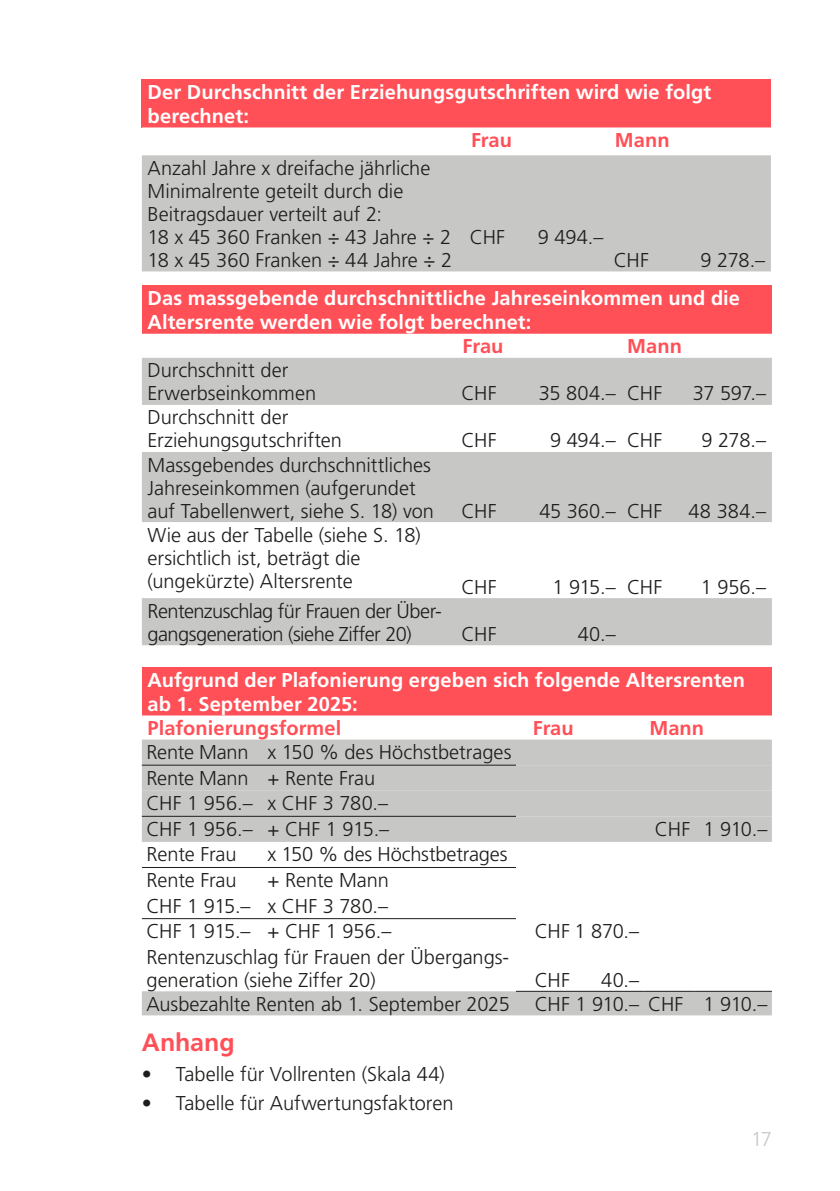
<style>
.page{position:relative;width:840px;height:1191px;background:#fff}
.page>*{position:absolute;margin:0;border:0;box-sizing:border-box;transform-origin:0 0}
.Text_vor_Aufzählung{font:700 25px "Frutiger LT Std";letter-spacing:-.005em;color:#ff5057}
.Grundtext{font:300 20px/23px "Frutiger LT Std";letter-spacing:-.005em;color:#1d1d1b}
.Tabellen_Text_Weiss{font:700 20px/24px "Frutiger LT Std";letter-spacing:.005em;color:#fff}
.Grundtext-2{font:300 20px/23px "Frutiger LT Std";letter-spacing:-.025em;color:#1d1d1b}
.Tabellen_Text_Weiss-2{font:700 20px "Frutiger LT Std";letter-spacing:.005em;color:#ff5057}
.Untertitel_ohne_Aufz{font:700 20px "Frutiger LT Std";color:#ff5057}
.t1{font:300 20px "Frutiger LT Std";color:#c7c7c6}
</style>
<div class="page">
<div style="left:142px;top:79px;width:628px;height:48px;background:#ff5057"></div>
<svg style="left:142px;top:127px;width:628px;height:1px"></svg>
<div style="left:142px;top:155px;width:628px;height:116px;background:#c7c7c6"></div>
<div style="left:142px;top:286px;width:629px;height:48px;background:#ff5057"></div>
<svg style="left:142px;top:357px;width:629px;height:1px"></svg>
<svg style="left:142px;top:358px;width:629px;height:287px;fill:#c7c7c6"></svg>
<div style="left:142px;top:667px;width:629px;height:48px;background:#ff5057"></div>
<svg style="left:142px;top:715px;width:629px;height:1px"></svg>
<div style="left:142px;top:739px;width:629px;height:26px;background:#c7c7c6"></div>
<svg style="left:142px;top:765px;width:629px;height:250px"></svg>
<hr style="left:142px;top:867px;width:121px;height:1px;background:#1d1d1b">
<hr style="left:263px;top:867px;width:252px;height:1px;background:#1d1d1b">
<hr style="left:142px;top:918px;width:121px;height:1px;background:#1d1d1b">
<hr style="left:263px;top:918px;width:252px;height:1px;background:#1d1d1b">
<hr style="left:142px;top:764px;width:121px;height:1px;background:#1d1d1b">
<hr style="left:263px;top:764px;width:252px;height:1px;background:#1d1d1b">
<hr style="left:142px;top:816px;width:121px;height:1px;background:#1d1d1b">
<hr style="left:263px;top:816px;width:252px;height:1px;background:#1d1d1b">
<hr style="left:515px;top:990px;width:54px;height:1px;background:#1d1d1b">
<hr style="left:569px;top:990px;width:74px;height:1px;background:#1d1d1b">
<hr style="left:643px;top:990px;width:51px;height:1px;background:#1d1d1b">
<hr style="left:694px;top:990px;width:77px;height:1px;background:#1d1d1b">
<p class="Tabellen_Text_Weiss" style="left:147px;top:80px;width:565px">Der Durchschnitt der Erziehungsgutschriften wird wie folgt berechnet:</p>
<p class="Untertitel_ohne_Aufz" style="left:471px;top:128px;width:42px">Frau</p>
<p class="Untertitel_ohne_Aufz" style="left:614px;top:128px;width:56px">Mann</p>
<p class="Grundtext" style="left:147px;top:157px;width:306px">Anzahl Jahre x dreifache jährliche<br>Minimalrente geteilt durch die<br>Beitragsdauer verteilt auf 2:<br>18 x 45 360 Franken ÷ 43 Jahre ÷ 2<br>18 x 45 360 Franken ÷ 44 Jahre ÷ 2</p>
<p class="Grundtext" style="left:469px;top:226px;width:37px">CHF</p>
<p class="Grundtext" style="left:537px;top:226px;width:67px">9 494.–</p>
<p class="Grundtext" style="left:613px;top:249px;width:37px">CHF</p>
<p class="Grundtext" style="left:700px;top:249px;width:66px">9 278.–</p>
<p class="Tabellen_Text_Weiss" style="left:147px;top:286px;width:593px">Das massgebende durchschnittliche Jahreseinkommen und die<br>Altersrente werden wie folgt berechnet:</p>
<p class="Untertitel_ohne_Aufz" style="left:462px;top:334px;width:42px">Frau</p>
<p class="Untertitel_ohne_Aufz" style="left:626px;top:334px;width:56px">Mann</p>
<p class="Grundtext" style="left:147px;top:359px;width:170px">Durchschnitt der<br>Erwerbseinkommen</p>
<p class="Grundtext" style="left:461px;top:382px;width:37px">CHF</p>
<p class="Grundtext" style="left:538px;top:382px;width:79px">35 804.–</p>
<p class="Grundtext" style="left:626px;top:382px;width:37px">CHF</p>
<p class="Grundtext" style="left:692px;top:382px;width:75px">37 597.–</p>
<p class="Grundtext" style="left:147px;top:406px;width:196px">Durchschnitt der<br>Erziehungsgutschriften</p>
<p class="Grundtext" style="left:147px;top:453px;width:288px">Massgebendes durchschnittliches<br>Jahreseinkommen (aufgerundet auf Tabellenwert, siehe S. 18) von</p>
<p class="Grundtext" style="left:147px;top:523px;width:274px">Wie aus der Tabelle (siehe S. 18) ersichtlich ist, beträgt die (ungekürzte) Altersrente</p>
<p class="Grundtext" style="left:461px;top:429px;width:37px">CHF</p>
<p class="Grundtext" style="left:549px;top:429px;width:67px">9 494.–</p>
<p class="Grundtext" style="left:626px;top:429px;width:37px">CHF</p>
<p class="Grundtext" style="left:701px;top:429px;width:66px">9 278.–</p>
<p class="Grundtext" style="left:461px;top:499px;width:37px">CHF</p>
<p class="Grundtext" style="left:539px;top:499px;width:78px">45 360.–</p>
<p class="Grundtext" style="left:626px;top:499px;width:37px">CHF</p>
<p class="Grundtext" style="left:688px;top:499px;width:79px">48 384.–</p>
<p class="Grundtext" style="left:461px;top:575px;width:37px">CHF</p>
<p class="Grundtext" style="left:552px;top:575px;width:65px">1 915.–</p>
<p class="Grundtext" style="left:626px;top:575px;width:37px">CHF</p>
<p class="Grundtext" style="left:700px;top:575px;width:67px">1 956.–</p>
<p class="Grundtext-2" style="left:147px;top:599px;width:295px">Rentenzuschlag für Frauen der Über&shy;gangsgeneration (siehe Ziffer 20)</p>
<p class="Grundtext" style="left:461px;top:622px;width:37px">CHF</p>
<p class="Grundtext" style="left:577px;top:622px;width:39px">40.–</p>
<p class="Tabellen_Text_Weiss" style="left:147px;top:668px;width:598px">Aufgrund der Plafonierung ergeben sich folgende Altersrenten ab 1. September 2025:</p>
<p class="Tabellen_Text_Weiss-2" style="left:147px;top:716px;width:195px">Plafonierungsformel</p>
<p class="Tabellen_Text_Weiss-2" style="left:532px;top:716px;width:42px">Frau</p>
<p class="Tabellen_Text_Weiss-2" style="left:649px;top:716px;width:56px">Mann</p>
<p class="Grundtext" style="left:146px;top:741px;width:103px">Rente Mann</p>
<p class="Grundtext" style="left:267px;top:741px;width:245px">x 150 % des Höchstbetrages</p>
<p class="Grundtext" style="left:146px;top:766px;width:103px">Rente Mann</p>
<p class="Grundtext" style="left:267px;top:766px;width:109px">+ Rente Frau</p>
<p class="Grundtext" style="left:146px;top:792px;width:108px">CHF 1 956.–</p>
<p class="Grundtext" style="left:267px;top:792px;width:122px">x CHF 3 780.–</p>
<p class="Grundtext" style="left:146px;top:817px;width:108px">CHF 1 956.–</p>
<p class="Grundtext" style="left:267px;top:817px;width:123px">+ CHF 1 915.–</p>
<p class="Grundtext" style="left:654px;top:817px;width:37px">CHF</p>
<p class="Grundtext" style="left:703px;top:817px;width:65px">1 910.–</p>
<p class="Grundtext" style="left:146px;top:843px;width:92px">Rente Frau</p>
<p class="Grundtext" style="left:267px;top:843px;width:241px">x 150 % des Höchstbetrages</p>
<p class="Grundtext" style="left:146px;top:869px;width:92px">Rente Frau</p>
<p class="Grundtext" style="left:267px;top:869px;width:123px">+ Rente Mann</p>
<p class="Grundtext" style="left:146px;top:894px;width:106px">CHF 1 915.–</p>
<p class="Grundtext" style="left:267px;top:894px;width:122px">x CHF 3 780.–</p>
<p class="Grundtext" style="left:146px;top:920px;width:106px">CHF 1 915.–</p>
<p class="Grundtext" style="left:267px;top:920px;width:125px">+ CHF 1 956.–</p>
<p class="Grundtext" style="left:534px;top:920px;width:106px">CHF 1 870.–</p>
<p class="Grundtext" style="left:146px;top:945px;width:364px">Rentenzuschlag für Frauen der Übergangs&shy;generation (siehe Ziffer 20)</p>
<p class="Grundtext" style="left:534px;top:968px;width:37px">CHF</p>
<p class="Grundtext" style="left:600px;top:968px;width:39px">40.–</p>
<p class="Grundtext" style="left:146px;top:992px;width:365px">Ausbezahlte Renten ab 1. September 2025</p>
<p class="Grundtext" style="left:534px;top:992px;width:106px">CHF 1 910.–</p>
<p class="Grundtext" style="left:648px;top:992px;width:37px">CHF</p>
<p class="Grundtext" style="left:703px;top:992px;width:65px">1 910.–</p>
<p class="Text_vor_Aufzählung" style="left:142px;top:1027px;width:94px">Anhang</p>
<p class="Grundtext" style="left:142px;top:1062px;width:304px">• Tabelle für Vollrenten (Skala 44)</p>
<p class="Grundtext" style="left:142px;top:1092px;width:313px">• Tabelle für Aufwertungsfaktoren</p>
<p class="t1" style="left:750px;top:1127px;width:22px">17</p>
</div>
